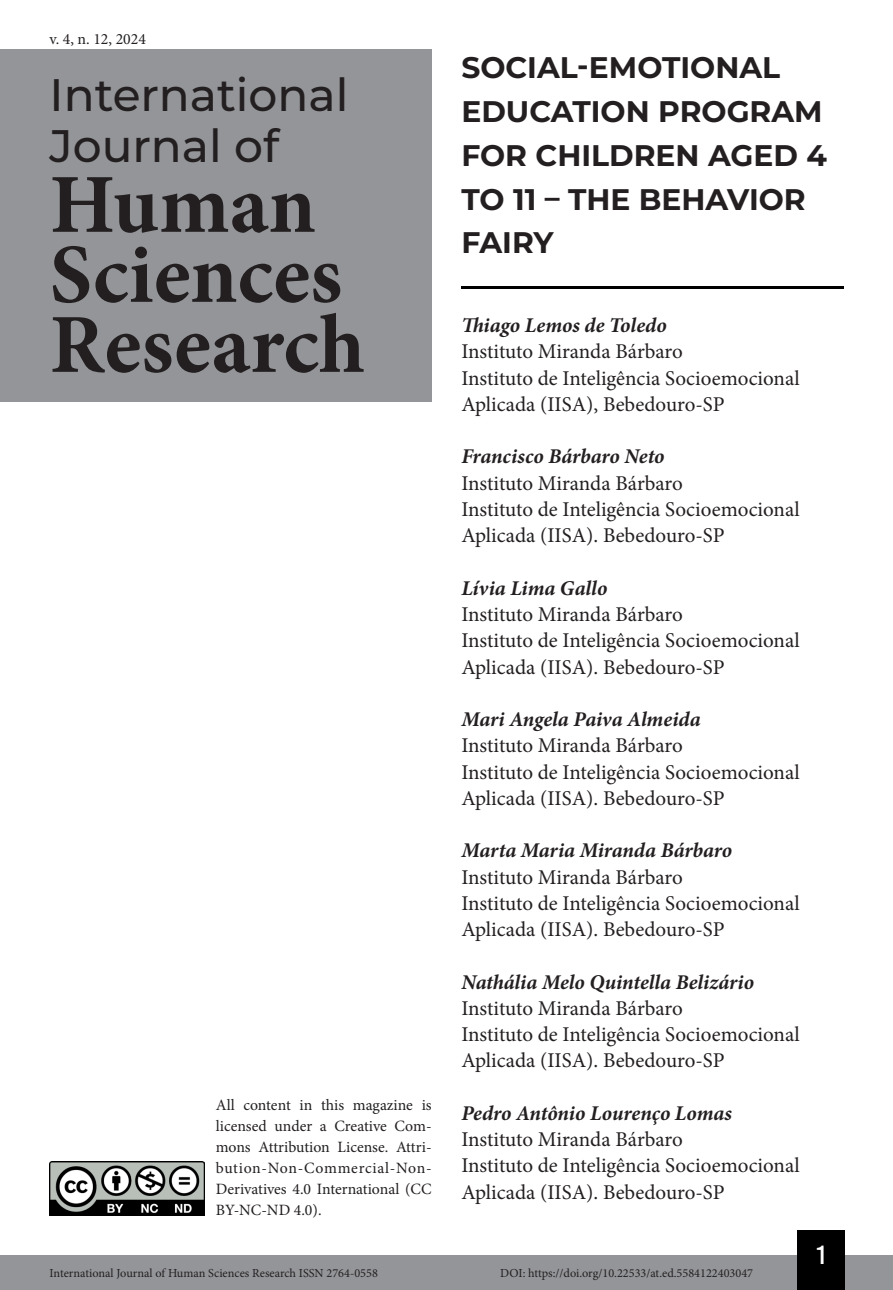
<style>
.page{position:relative;width:893px;height:1290px;background:#fff}
.page>*{position:absolute;margin:0;border:0;box-sizing:border-box;transform-origin:0 0}
.t1{font:700 84px/70px "Minion Pro";color:#231f20}
.t2{font:500 45.5px/50.8px "Montserrat";color:#231f20}
.Título_Artigo{font:700 29.75px/43.8px "Montserrat";color:#231f20}
.t3{font:26.25px "Bebas Kai";color:#fff}
.Infos_autor{font:21px/26.2px "Minion Pro";color:#231f20}
.Autor{font:italic 700 21px "Minion Pro";letter-spacing:-.005em;color:#231f20}
.t4{font:15.75px/21px "Minion Pro";color:#231f20;text-align:justify}
.t5{font:12.25px "Minion Pro";color:#231f20}
</style>
<div class="page">
<div style="left:0;top:1255px;width:893px;height:35px;background:#939598"></div>
<div style="left:797px;top:1230px;width:48px;height:60px;background:#000"></div>
<img style="left:50px;top:1161px;width:154px;height:54px">
<div style="left:0;top:50px;width:432px;height:352px;background:#939598"></div>
<hr style="left:461px;top:286px;width:382px;height:2px;background:#000">
<p class="t4" style="left:50px;top:28px;width:98px">v. 4, n. 12, 2024</p>
<h2 class="t2" style="left:50px;top:68px;width:300px">International<br>Journal of</h2>
<h1 class="t1" style="left:50px;top:169px;width:317px">Human<br>Sciences<br>Research</h1>
<p class="t4" style="left:216px;top:1095px;width:217px">All content in this magazine is licensed under a Creative Com&shy;mons Attribution License. Attri&shy;bution-Non-Commercial-Non-Derivatives 4.0 International (CC BY-NC-ND 4.0).</p>
<p class="Título_Artigo" style="left:461px;top:44px;width:367px">SOCIAL-EMOTIONAL<br>EDUCATION PROGRAM<br>FOR CHILDREN AGED 4<br>TO 11 – THE BEHAVIOR<br>FAIRY</p>
<p class="Autor" style="left:461px;top:310px;width:207px">Thiago Lemos de Toledo</p>
<p class="Infos_autor" style="left:461px;top:339px;width:223px">Instituto Miranda Bárbaro</p>
<p class="Infos_autor" style="left:461px;top:365px;width:340px">Instituto de Inteligência Socioemocional<br>Aplicada (IISA), Bebedouro-SP</p>
<p class="Autor" style="left:461px;top:442px;width:205px">Francisco Bárbaro Neto</p>
<p class="Infos_autor" style="left:461px;top:470px;width:223px">Instituto Miranda Bárbaro</p>
<p class="Infos_autor" style="left:461px;top:496px;width:340px">Instituto de Inteligência Socioemocional<br>Aplicada (IISA). Bebedouro-SP</p>
<p class="Autor" style="left:461px;top:573px;width:148px">Lívia Lima Gallo</p>
<p class="Infos_autor" style="left:461px;top:601px;width:223px">Instituto Miranda Bárbaro</p>
<p class="Infos_autor" style="left:461px;top:627px;width:340px">Instituto de Inteligência Socioemocional<br>Aplicada (IISA). Bebedouro-SP</p>
<p class="Autor" style="left:461px;top:704px;width:241px">Mari Angela Paiva Almeida</p>
<p class="Infos_autor" style="left:461px;top:732px;width:223px">Instituto Miranda Bárbaro</p>
<p class="Infos_autor" style="left:461px;top:759px;width:340px">Instituto de Inteligência Socioemocional<br>Aplicada (IISA). Bebedouro-SP</p>
<p class="Autor" style="left:461px;top:835px;width:272px">Marta Maria Miranda Bárbaro</p>
<p class="Infos_autor" style="left:461px;top:864px;width:223px">Instituto Miranda Bárbaro</p>
<p class="Infos_autor" style="left:461px;top:890px;width:340px">Instituto de Inteligência Socioemocional<br>Aplicada (IISA). Bebedouro-SP</p>
<p class="Autor" style="left:461px;top:967px;width:294px">Nathália Melo Quintella Belizário</p>
<p class="Infos_autor" style="left:461px;top:995px;width:223px">Instituto Miranda Bárbaro</p>
<p class="Infos_autor" style="left:461px;top:1021px;width:340px">Instituto de Inteligência Socioemocional<br>Aplicada (IISA). Bebedouro-SP</p>
<p class="Autor" style="left:461px;top:1098px;width:272px">Pedro Antônio Lourenço Lomas</p>
<p class="Infos_autor" style="left:461px;top:1126px;width:223px">Instituto Miranda Bárbaro</p>
<p class="Infos_autor" style="left:461px;top:1152px;width:340px">Instituto de Inteligência Socioemocional<br>Aplicada (IISA). Bebedouro-SP</p>
<p class="t3" style="left:817px;top:1241px;width:10px">1</p>
<p class="t5" style="left:50px;top:1265px;width:330px">International Journal of Human Sciences Research ISSN 2764-0558</p>
<p class="t5" style="left:500px;top:1265px;width:254px">DOI: https://doi.org/10.22533/at.ed.5584122403047</p>
</div>
